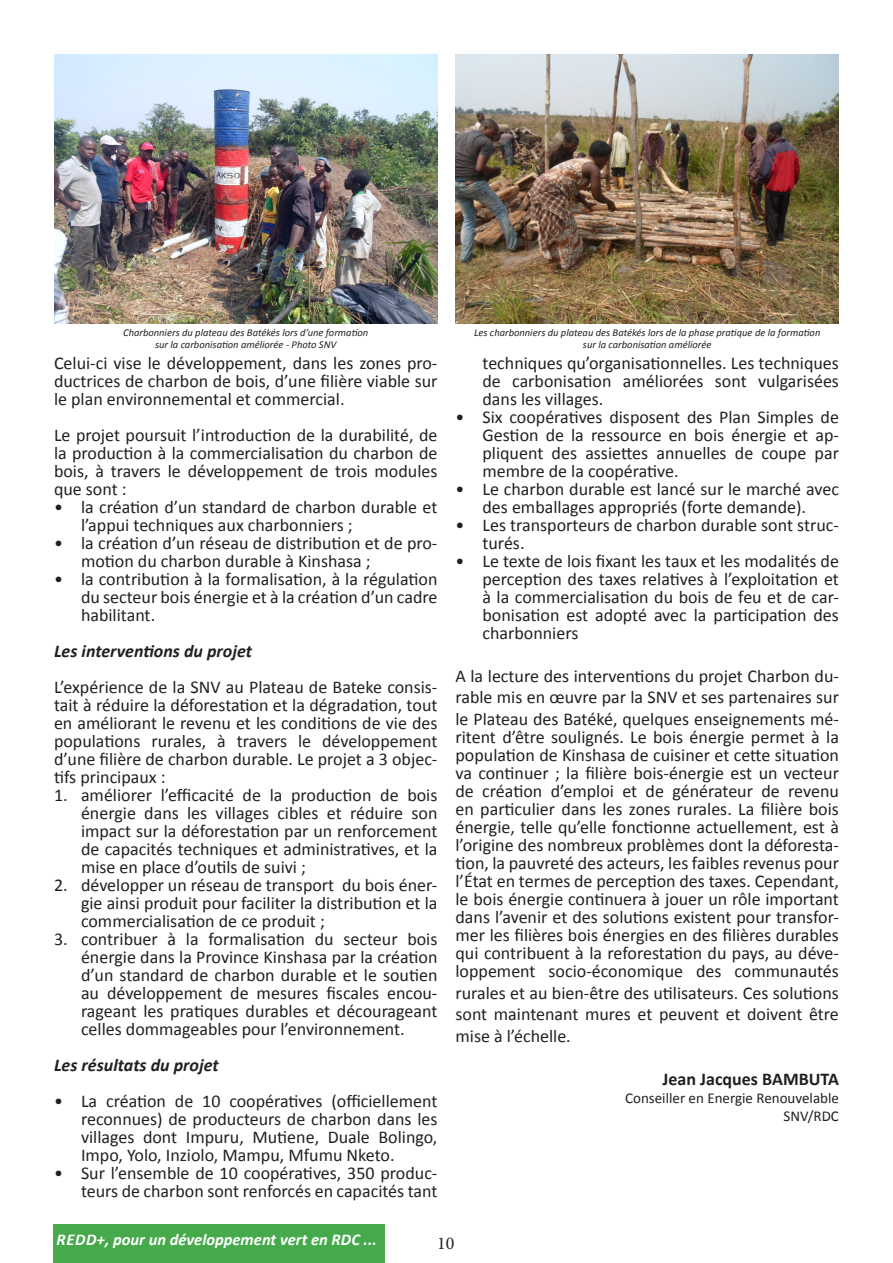
<style>
.page{position:relative;width:893px;height:1263px;background:#fff}
.page>*{position:absolute;margin:0;border:0;box-sizing:border-box;transform-origin:0 0}
.t1{font:18px/18px "Calibri";color:#231f20;text-align:justify}
.t2{font:italic 700 18px "Calibri";color:#231f20}
.t3{font:700 18px "Calibri";color:#231f20}
.t4{font:18px "Minion Pro";color:#231f20}
.t5{font:italic 700 16.5px "Calibri";color:#fff}
.t6{font:700 16.5px "Calibri";color:#fff}
.t7{font:15px "Calibri";color:#231f20}
.t8{font:italic 10.5px "Calibri";color:#231f20}
</style>
<div class="page">
<img style="left:54px;top:54px;width:383px;height:269px">
<img style="left:455px;top:54px;width:384px;height:269px">
<div style="left:53px;top:1225px;width:332px;height:38px;background:#46aa4c"></div>
<p class="t8" style="left:123px;top:325px;width:247px">Charbonniers du plateau des Batékés lors d’une formation</p>
<p class="t8" style="left:155px;top:338px;width:183px">sur la carbonisation améliorée - Photo SNV</p>
<p class="t1" style="left:54px;top:354px;width:385px">Celui-ci vise le développement, dans les zones pro&shy;ductrices de charbon de bois, d’une filière viable sur le plan environnemental et commercial.</p>
<p class="t1" style="left:54px;top:426px;width:385px">Le projet poursuit l’introduction de la durabilité, de la production à la commercialisation du charbon de bois, à travers le développement de trois modules que sont :</p>
<p class="t1" style="left:81px;top:498px;width:358px;text-indent:-27px">• la création d’un standard de charbon durable et l’appui techniques aux charbonniers ;</p>
<p class="t1" style="left:81px;top:534px;width:358px;text-indent:-27px">• la création d’un réseau de distribution et de pro&shy;motion du charbon durable à Kinshasa ;</p>
<p class="t1" style="left:81px;top:570px;width:358px;text-indent:-27px">• la contribution à la formalisation, à la régulation du secteur bois énergie et à la création d’un cadre habilitant.</p>
<p class="t2" style="left:54px;top:639px;width:200px">Les interventions du projet</p>
<p class="t1" style="left:54px;top:678px;width:385px">L’expérience de la SNV au Plateau de Bateke consis&shy;tait à réduire la déforestation et la dégradation, tout en améliorant le revenu et les conditions de vie des populations rurales, à travers le développement d’une filière de charbon durable. Le projet a 3 objec&shy;tifs principaux :</p>
<p class="t1" style="left:81px;top:786px;width:358px;text-indent:-27px">1. améliorer l’efficacité de la production de bois énergie dans les villages cibles et réduire son impact sur la déforestation par un renforcement de capacités techniques et administratives, et la mise en place d’outils de suivi ;</p>
<p class="t1" style="left:81px;top:876px;width:358px;text-indent:-27px">2. développer un réseau de transport du bois éner&shy;gie ainsi produit pour faciliter la distribution et la commercialisation de ce produit ;</p>
<p class="t1" style="left:81px;top:930px;width:358px;text-indent:-27px">3. contribuer à la formalisation du secteur bois énergie dans la Province Kinshasa par la création d’un standard de charbon durable et le soutien au développement de mesures fiscales encou&shy;rageant les pratiques durables et décourageant celles dommageables pour l’environnement.</p>
<p class="t2" style="left:54px;top:1053px;width:166px">Les résultats du projet</p>
<p class="t1" style="left:81px;top:1092px;width:358px;text-indent:-27px">• La création de 10 coopératives (officiellement reconnues) de producteurs de charbon dans les villages dont Impuru, Mutiene, Duale Bolingo, Impo, Yolo, Inziolo, Mampu, Mfumu Nketo.</p>
<p class="t1" style="left:54px;top:1164px;width:385px;text-align:right">• Sur l’ensemble de 10 coopératives, 350 produc&shy;teurs de charbon sont renforcés en capacités tant</p>
<p class="t8" style="left:474px;top:325px;width:348px">Les charbonniers du plateau des Batékés lors de la phase pratique de la formation</p>
<p class="t8" style="left:583px;top:338px;width:130px">sur la carbonisation améliorée</p>
<p class="t1" style="left:482px;top:354px;width:358px">techniques qu’organisationnelles. Les techniques de carbonisation améliorées sont vulgarisées dans les villages.</p>
<p class="t1" style="left:482px;top:408px;width:358px;text-indent:-27px">• Six coopératives disposent des Plan Simples de Gestion de la ressource en bois énergie et ap&shy;pliquent des assiettes annuelles de coupe par membre de la coopérative.</p>
<p class="t1" style="left:455px;top:480px;width:385px;text-align:center">• Le charbon durable est lancé sur le marché avec des emballages appropriés (forte demande).</p>
<p class="t1" style="left:482px;top:516px;width:358px;text-indent:-27px">• Les transporteurs de charbon durable sont struc&shy;turés.</p>
<p class="t1" style="left:482px;top:552px;width:358px;text-indent:-27px">• Le texte de lois fixant les taux et les modalités de perception des taxes relatives à l’exploitation et à la commercialisation du bois de feu et de car&shy;bonisation est adopté avec la participation des charbonniers</p>
<p class="t1" style="left:455px;top:665px;width:385px;line-height:21.6px">A la lecture des interventions du projet Charbon du&shy;rable mis en œuvre par la SNV et ses partenaires sur le Plateau des Batéké, quelques enseignements mé-</p>
<p class="t1" style="left:455px;top:728px;width:385px">ritent d’être soulignés. Le bois énergie permet à la population de Kinshasa de cuisiner et cette situation va continuer ; la filière bois-énergie est un vecteur de création d’emploi et de générateur de revenu en particulier dans les zones rurales. La filière bois énergie, telle qu’elle fonctionne actuellement, est à l’origine des nombreux problèmes dont la déforesta&shy;tion, la pauvreté des acteurs, les faibles revenus pour l’État en termes de perception des taxes. Cependant, le bois énergie continuera à jouer un rôle important dans l’avenir et des solutions existent pour transfor&shy;mer les filières bois énergies en des filières durables qui contribuent à la reforestation du pays, au déve&shy;loppement socio-économique des communautés</p>
<p class="t1" style="left:455px;top:982px;width:385px;line-height:21.6px">rurales et au bien-être des utilisateurs. Ces solutions sont maintenant mures et peuvent et doivent être mise à l’échelle.</p>
<p class="t3" style="left:662px;top:1067px;width:178px">Jean Jacques BAMBUTA</p>
<p class="t7" style="left:625px;top:1088px;width:215px">Conseiller en Energie Renouvelable</p>
<p class="t7" style="left:783px;top:1106px;width:57px">SNV/RDC</p>
<p class="t6" style="left:68px;top:1225px;width:303px">Redd+, pour un développement vert en RDC</p>
<p class="t4" style="left:437px;top:1231px;width:19px">10</p>
<p class="t5" style="left:56px;top:1228px;width:322px">REDD+, pour un développement vert en RDC ...</p>
</div>
